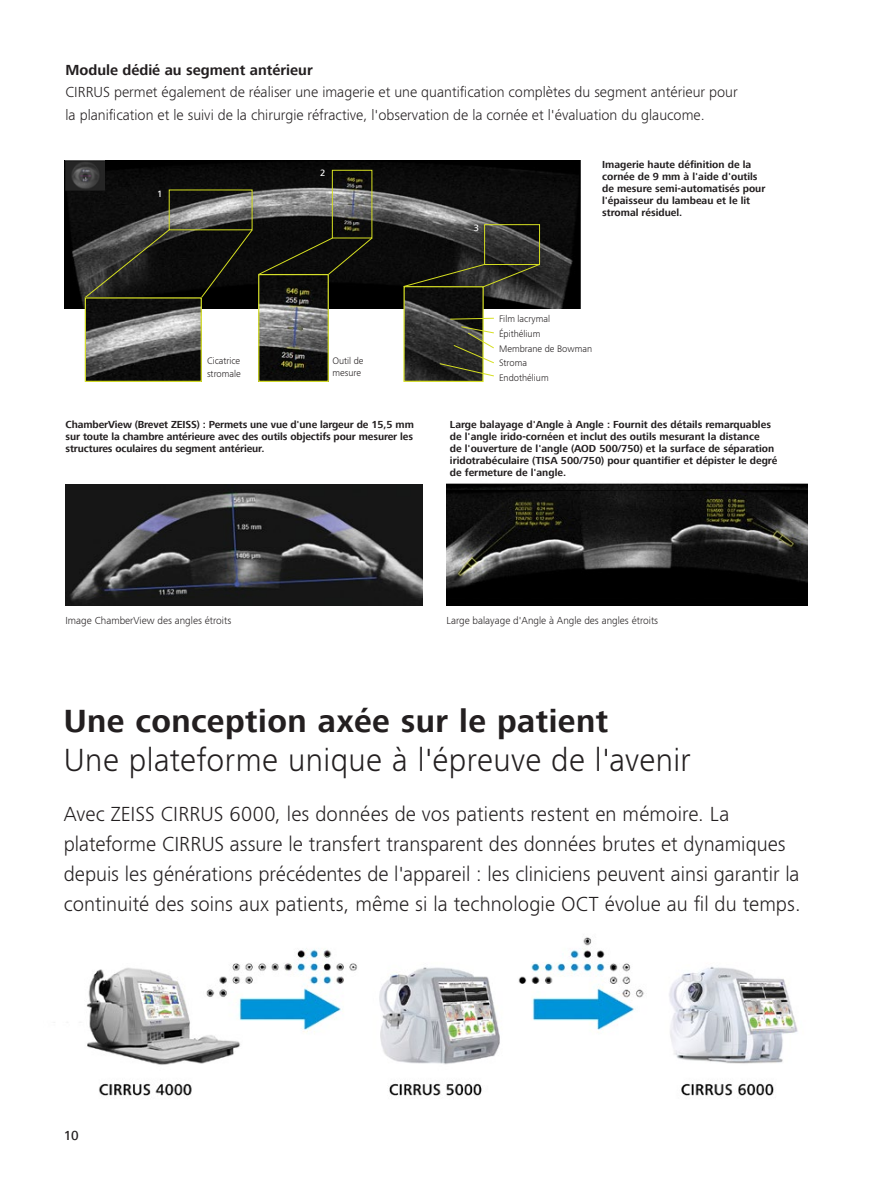
<style>
.page{position:relative;width:893px;height:1178px;background:#fff}
.page>*{position:absolute;margin:0;border:0;box-sizing:border-box;transform-origin:0 0}
.t1{font:300 33px "ZEISS Frutiger Next W1 G";letter-spacing:.01em;color:#231f20}
.t2{font:700 33px "ZEISS Frutiger Next W1 G";letter-spacing:.015em;color:#231f20}
.t3{font:300 21px/30px "ZEISS Frutiger Next W1 G";color:#231f20}
.t4{font:300 15px/22.5px "ZEISS Frutiger Next W1 G";color:#231f20}
.t5{font:700 15px "ZEISS Frutiger Next W1 G";color:#231f20}
.t6{font:500 13.5px "ZEISS Frutiger Next W1 G";color:#231f20}
.t7{font:700 10.5px/12px "ZEISS Frutiger Next W1 G";color:#231f20}
.t8{font:300 10.5px "ZEISS Frutiger Next W1 G";color:#231f20}
.t9{font:300 9.75px/14.5px "ZEISS Frutiger Next W1 G";color:#231f20}
.t10{font:500 9.45px "ZEISS Frutiger Next W1 G";color:#fff}
</style>
<div class="page">
<img style="left:54px;top:937px;width:744px;height:160px">
<img style="left:64px;top:160px;width:517px;height:149px">
<img style="left:65px;top:161px;width:40px;height:29px">
<div style="left:332px;top:170px;width:40px;height:68px;border:1px solid #d6df21"></div>
<div style="left:484px;top:224px;width:56px;height:41px;border:1px solid #d6df21"></div>
<svg style="left:84px;top:229px;width:86px;height:70px;background:#2e2e2b"></svg>
<img style="left:405px;top:288px;width:77px;height:92px">
<div style="left:403px;top:286px;width:81px;height:96px;border:1px solid #d6df26"></div>
<svg style="left:200px;top:229px;width:173px;height:69px;background:#10100a"></svg>
<svg style="left:403px;top:263px;width:138px;height:25px;background:#2d2e1e"></svg>
<svg style="left:450px;top:318px;width:44px;height:2px"></svg>
<img style="left:260px;top:276px;width:67px;height:104px">
<div style="left:258px;top:274px;width:71px;height:108px;border:1px solid #d6df29"></div>
<img style="left:87px;top:299px;width:113px;height:81px">
<div style="left:85px;top:297px;width:117px;height:85px;border:1px solid #d6df26"></div>
<svg style="left:439px;top:326px;width:55px;height:51px"></svg>
<div style="left:447px;top:600px;width:361px;height:5px;background:#000"></div>
<img style="left:447px;top:483px;width:361px;height:8px">
<img style="left:446px;top:491px;width:362px;height:109px">
<img style="left:66px;top:484px;width:356px;height:121px">
<h3 class="t5" style="left:66px;top:61px;width:249px">Module dédié au segment antérieur</h3>
<h3 class="t4" style="left:66px;top:80px;width:674px">CIRRUS permet également de réaliser une imagerie et une quantification complètes du segment antérieur pour la planification et le suivi de la chirurgie réfractive, l'observation de la cornée et l'évaluation du glaucome.</h3>
<p class="t7" style="left:602px;top:158px;width:165px">Imagerie haute définition de la cornée de 9 mm à l'aide d'outils de mesure semi-automatisés pour l'épaisseur du lambeau et le lit stromal résiduel.</p>
<p class="t10" style="left:320px;top:168px;width:7px">2</p>
<p class="t10" style="left:157px;top:188px;width:7px">1</p>
<p class="t9" style="left:207px;top:354px;width:35px;line-height:12.3px">Cicatrice stromale</p>
<p class="t9" style="left:332px;top:354px;width:33px;line-height:12.3px">Outil de mesure</p>
<p class="t7" style="left:66px;top:418px;width:350px;text-align:justify">ChamberView (Brevet ZEISS) : Permets une vue d'une largeur de 15,5 mm sur toute la chambre antérieure avec des outils objectifs pour mesurer les structures oculaires du segment antérieur.</p>
<p class="t10" style="left:474px;top:222px;width:7px">3</p>
<p class="t9" style="left:499px;top:311px;width:95px">Film lacrymal<br>Épithélium<br>Membrane de Bowman<br>Stroma<br>Endothélium</p>
<p class="t7" style="left:450px;top:419px;width:329px">Large balayage d'Angle à Angle : Fournit des détails remarquables de l'angle irido-cornéen et inclut des outils mesurant la distance<br>de l'ouverture de l'angle (AOD 500/750) et la surface de séparation iridotrabéculaire (TISA 500/750) pour quantifier et dépister le degré de fermeture de l'angle.</p>
<p class="t8" style="left:66px;top:613px;width:167px">Image ChamberView des angles étroits</p>
<p class="t8" style="left:446px;top:613px;width:213px">Large balayage d'Angle à Angle des angles étroits</p>
<h1 class="t2" style="left:64px;top:702px;width:546px">Une conception axée sur le patient</h1>
<h1 class="t1" style="left:64px;top:737px;width:628px">Une plateforme unique à l'épreuve de l'avenir</h1>
<p class="t3" style="left:64px;top:798px;width:738px">Avec ZEISS CIRRUS 6000, les données de vos patients restent en mémoire. La plateforme CIRRUS assure le transfert transparent des données brutes et dynamiques depuis les générations précédentes de l'appareil : les cliniciens peuvent ainsi garantir la continuité des soins aux patients, même si la technologie OCT évolue au fil du temps.</p>
<p class="t6" style="left:64px;top:1128px;width:16px">10</p>
</div>
